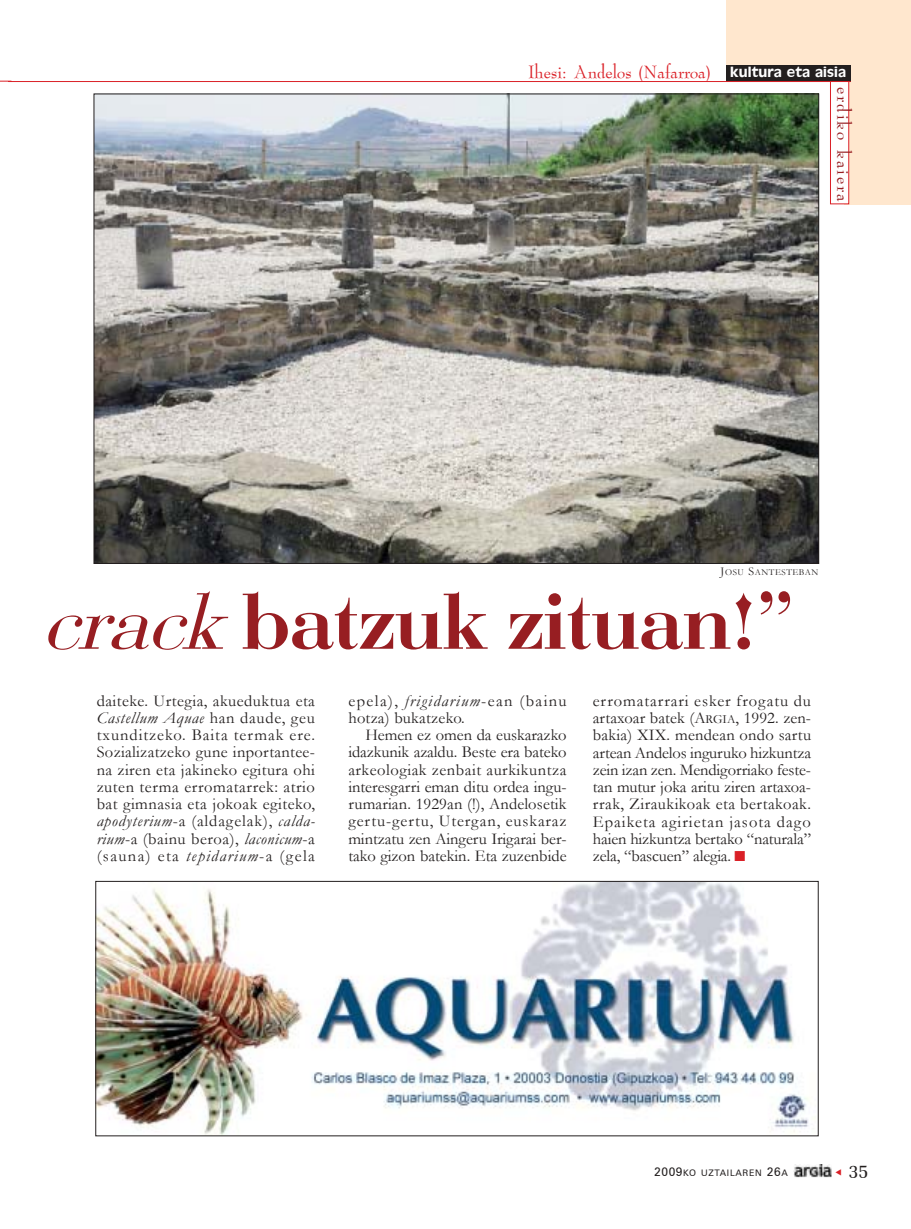
<style>
.page{position:relative;width:911px;height:1229px;background:#fff}
.page>*{position:absolute;margin:0;border:0;box-sizing:border-box;transform-origin:0 0}
.t1{font:82.5px "Bodoni";color:#971e22}
.t2{font:21px "Bernadette";color:#da2027}
.t3{font:21px "Bernadette";letter-spacing:.09em;color:#971e22}
.t4{font:19.5px "Memoir";color:#231f1f}
.t5{font:16.5px/17.2px "Garamond";color:#231f1f;text-align:justify}
.t6{font:15px "Antique Olive";letter-spacing:.005em;color:#fff}
.t7{font:9px "Zurich BT";letter-spacing:.075em;color:#231f1f}
.t8{font:9px "Garamond";letter-spacing:.06em;color:#231f1f}
.s1{font-size:12px}
.s2{font-style:italic}
.s3{font-size:12.3px}
.s4{color:#da2027}
</style>
<div class="page">
<div style="left:726px;top:0;width:158px;height:67px;background:#ffe7ce"></div>
<div style="left:843px;top:0;width:67px;height:204px;background:#ffe7ce"></div>
<div style="left:830px;top:81px;width:18px;height:123px;background:#fff"></div>
<div style="left:830px;top:81px;width:19px;height:123px;border:1px solid #da2027"></div>
<div style="left:726px;top:65px;width:125px;height:16px;background:#231f1f"></div>
<hr style="left:9px;top:81px;width:841px;height:1px;background:#da2027">
<img style="left:793px;top:1165px;width:38px;height:13px">
<img style="left:97px;top:883px;width:712px;height:251px">
<div style="left:95px;top:881px;width:723px;height:255px;border:1px solid #231f1f"></div>
<img style="left:96px;top:96px;width:721px;height:466px">
<p class="t2" style="left:528px;top:62px;width:184px">Ihesi: Andelos (Nafarroa)</p>
<p class="t6" style="left:730px;top:66px;width:117px">kultura eta aisia</p>
<p class="t3" style="left:854px;top:87px;width:116px;rotate:90deg">erdiko kaiera</p>
<p class="t8" style="left:720px;top:567px;width:99px"><span class="s1">J</span>OSU <span class="s1">S</span>ANTESTEBAN</p>
<h1 class="t1" style="left:43px;top:591px;width:754px"><span class="s2">crack</span> batzuk zituan!î</h1>
<p class="t5" style="left:97px;top:692px;width:220px">daiteke. Urtegia, akueduktua eta <span class="s2">Castellum Aquae</span> han daude, geu txunditzeko. Baita termak ere.<br>Sozializatzeko gune inportantee&shy;na ziren eta jakineko egitura ohi zuten terma erromatarrek: atrio bat gimnasia eta jokoak egiteko, <span class="s2">apodyterium</span>-a (aldagelak), <span class="s2">calda&shy;rium</span>-a (bainu beroa), <span class="s2">laconicum</span>-a (sauna) eta <span class="s2">tepidarium</span>-a (gela</p>
<p class="t5" style="left:348px;top:692px;width:220px">epela), <span class="s2">frigidarium</span>-ean (bainu hotza) bukatzeko.</p>
<p class="t5" style="left:348px;top:726px;width:220px;text-indent:17px">Hemen ez omen da euskarazko idazkunik azaldu. Beste era bateko arkeologiak zenbait aurkikuntza interesgarri eman ditu ordea ingu&shy;rumarian. 1929an (!), Andelosetik gertu-gertu, Utergan, euskaraz mintzatu zen Aingeru Irigarai ber&shy;tako gizon batekin. Eta zuzenbide</p>
<p class="t5" style="left:593px;top:692px;width:220px">erromatarrari esker frogatu du artaxoar batek (A<span class="s3">RGIA</span>, 1992. zen&shy;bakia) XIX. mendean ondo sartu artean Andelos inguruko hizkuntza zein izan zen. Mendigorriako feste&shy;tan mutur joka aritu ziren artaxoa&shy;rrak, Ziraukikoak eta bertakoak.<br>Epaiketa agirietan jasota dago haien hizkuntza bertako ìnaturalaî zela, ìbascuenî alegia. <span class="s4">■</span></p>
<p class="t7" style="left:654px;top:1167px;width:135px"><span class="s1">2009</span>KO UZTAILAREN <span class="s1">26</span>A</p>
<p class="t4" style="left:848px;top:1160px;width:22px">35</p>
</div>
